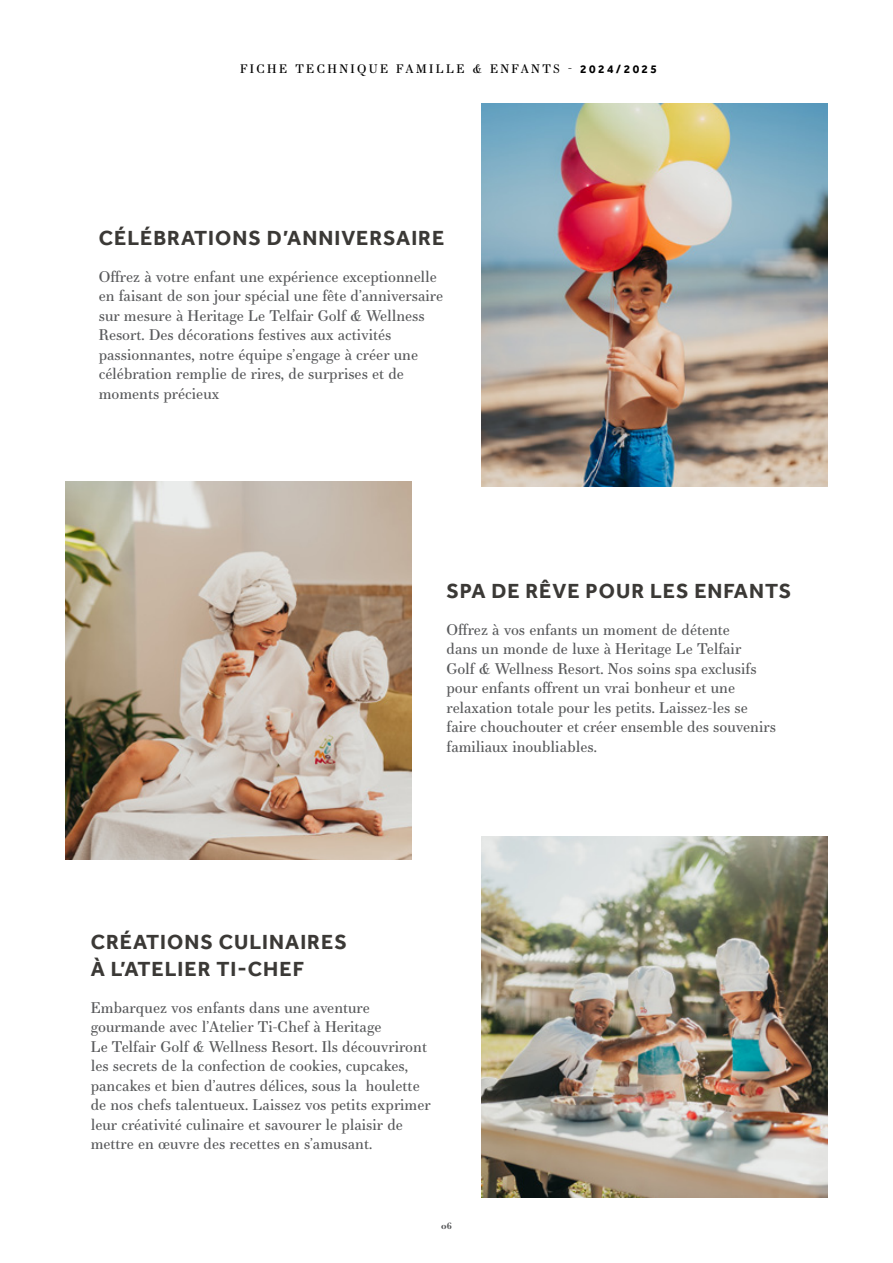
<style>
.page{position:relative;width:893px;height:1263px;background:#fff}
.page>*{position:absolute;margin:0;border:0;box-sizing:border-box;transform-origin:0 0}
.t1{font:700 21px/27px "Effra";letter-spacing:.05em;color:#3b3936}
.t2{font:15px/19.5px "Essonnes Text";color:#58595b}
.t3{font:12px "Essonnes Text";letter-spacing:.2em;color:#000}
.t4{font:700 9px "Essonnes Text";color:#58595b}
.s1{font-family:"Effra";font-weight:700}
</style>
<div class="page">
<img style="left:481px;top:104px;width:347px;height:383px">
<img style="left:65px;top:481px;width:346px;height:379px">
<img style="left:481px;top:836px;width:347px;height:362px">
<p class="t3" style="left:240px;top:60px;width:418px">FICHE TECHNIQUE FAMILLE &amp; ENFANTS - <span class="s1">2024/2025</span></p>
<h1 class="t1" style="left:99px;top:225px;width:347px">CÉLÉBRATIONS D’ANNIVERSAIRE</h1>
<p class="t2" style="left:99px;top:266px;width:346px">Offrez à votre enfant une expérience exceptionnelle en faisant de son jour spécial une fête d’anniversaire sur mesure à Heritage Le Telfair Golf &amp; Wellness Resort. Des décorations festives aux activités passionnantes, notre équipe s’engage à créer une célébration remplie de rires, de surprises et de moments précieux</p>
<h1 class="t1" style="left:446px;top:578px;width:346px">SPA DE RÊVE POUR LES ENFANTS</h1>
<p class="t2" style="left:446px;top:620px;width:331px">Offrez à vos enfants un moment de détente<br>dans un monde de luxe à Heritage Le Telfair<br>Golf &amp; Wellness Resort. Nos soins spa exclusifs pour enfants offrent un vrai bonheur et une relaxation totale pour les petits. Laissez-les se faire chouchouter et créer ensemble des souvenirs familiaux inoubliables.</p>
<h1 class="t1" style="left:91px;top:928px;width:258px">CRÉATIONS CULINAIRES<br>À L’ATELIER TI-CHEF</h1>
<p class="t2" style="left:91px;top:997px;width:341px">Embarquez vos enfants dans une aventure gourmande avec l’Atelier Ti-Chef à Heritage<br>Le Telfair Golf &amp; Wellness Resort. Ils découvriront les secrets de la confection de cookies, cupcakes, pancakes et bien d’autres délices, sous la houlette de nos chefs talentueux. Laissez vos petits exprimer leur créativité culinaire et savourer le plaisir de mettre en œuvre des recettes en s’amusant.</p>
<p class="t4" style="left:441px;top:1219px;width:12px">06</p>
</div>
